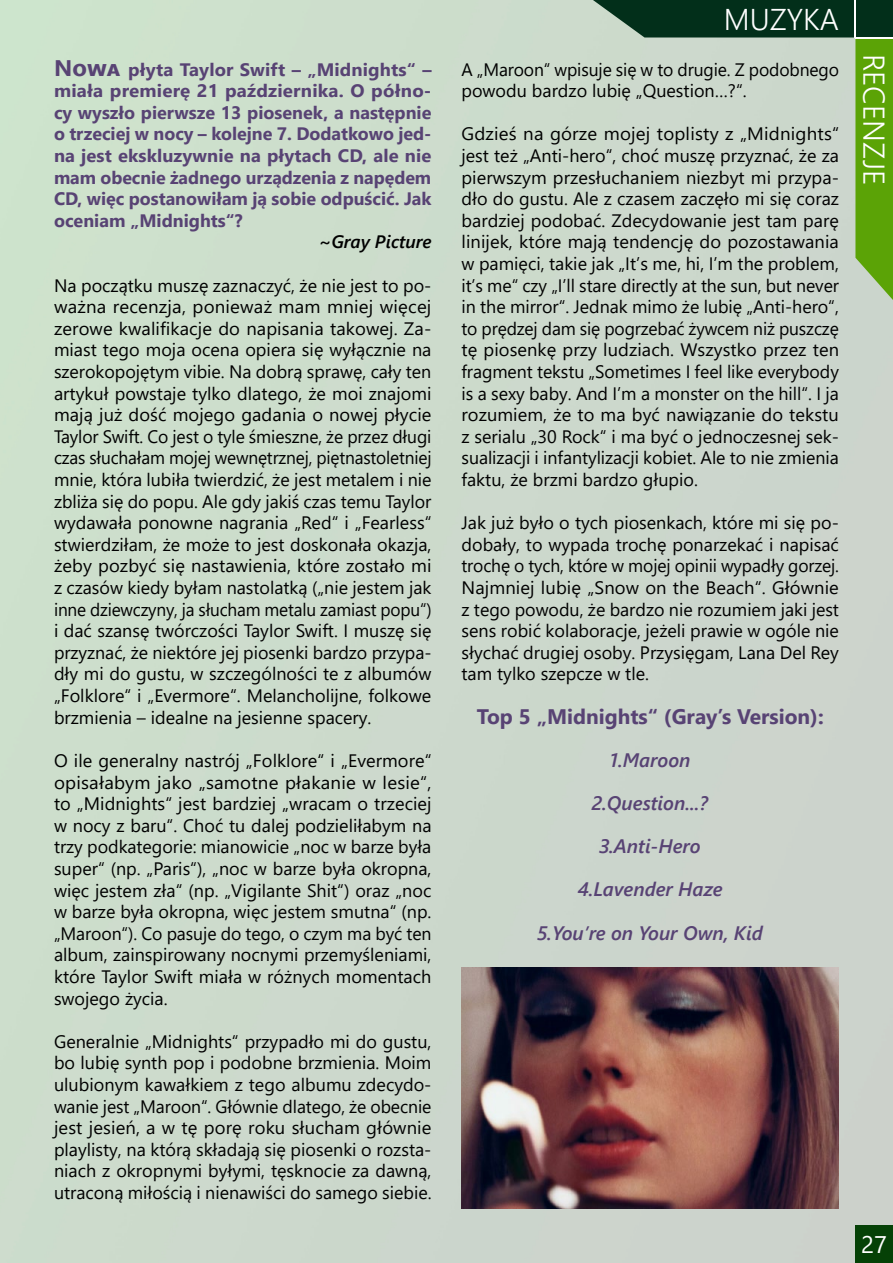
<style>
.page{position:relative;width:893px;height:1263px;background:#ccdacc}
.page>*{position:absolute;margin:0;border:0;box-sizing:border-box;transform-origin:0 0}
.t1{font:300 30px "Segoe UI";color:#fff}
.t2{font:24px "Segoe UI";color:#fff}
.t3{font:700 21px "Segoe UI";color:#584374}
.t4{font:italic 600 19.5px "Segoe UI";color:#584374}
.t5{font:18px/21.6px "Segoe UI";color:#000;text-align:justify}
.t6{font:18px/21.6px "Segoe UI";color:#000;text-align:justify;scale:1.04 1}
.t7{font:700 18px/21.6px "Segoe UI";color:#584374;text-align:justify}
.t8{font:italic 600 18px "Segoe UI";color:#000}
.s1{font-size:22.5px}
</style>
<div class="page">
<img style="left:461px;top:968px;width:378px;height:241px">
<svg style="left:593px;top:0;width:300px;height:300px"></svg>
<div style="left:855px;top:1225px;width:38px;height:38px;background:#054106"></div>
<hr style="left:855px;top:37px;width:38px;height:1px;background:#fff">
<hr style="left:855px;top:0;width:1px;height:38px;background:#fff">
<p class="t7" style="left:54px;top:57px;width:379px"><span class="s1">Nowa</span> płyta Taylor Swift – „Midnights“ – miała premierę 21 października. O półno&shy;cy wyszło pierwsze 13 piosenek, a następnie o trzeciej w nocy – kolejne 7. Dodatkowo jed&shy;na jest ekskluzywnie na płytach CD, ale nie mam obecnie żadnego urządzenia z napędem CD, więc postanowiłam ją sobie odpuścić. Jak oceniam „Midnights“?</p>
<p class="t8" style="left:319px;top:225px;width:114px">~Gray Picture</p>
<p class="t5" style="left:54px;top:273px;width:379px">Na początku muszę zaznaczyć, że nie jest to po&shy;ważna recenzja, ponieważ mam mniej więcej zerowe kwalifikacje do napisania takowej. Za&shy;miast tego moja ocena opiera się wyłącznie na szerokopojętym vibie. Na dobrą sprawę, cały ten artykuł powstaje tylko dlatego, że moi znajomi mają już dość mojego gadania o nowej płycie Taylor Swift. Co jest o tyle śmieszne, że przez długi czas słuchałam mojej wewnętrznej, piętnastoletniej mnie, która lubiła twierdzić, że jest metalem i nie zbliża się do popu. Ale gdy jakiś czas temu Taylor wydawała ponowne nagrania „Red“ i „Fearless“ stwierdziłam, że może to jest doskonała okazja, żeby pozbyć się nastawienia, które zostało mi z czasów kiedy byłam nastolatką („nie jestem jak inne dziewczyny, ja słucham metalu zamiast popu“) i dać szansę twórczości Taylor Swift. I muszę się przyznać, że niektóre jej piosenki bardzo przypa&shy;dły mi do gustu, w szczególności te z albumów „Folklore“ i „Evermore“. Melancholijne, folkowe brzmienia – idealne na jesienne spacery.</p>
<p class="t5" style="left:54px;top:748px;width:379px">O ile generalny nastrój „Folklore“ i „Evermore“ opisałabym jako „samotne płakanie w lesie“, to „Midnights“ jest bardziej „wracam o trzeciej w nocy z baru“. Choć tu dalej podzieliłabym na trzy podkategorie: mianowicie „noc w barze była super“ (np. „Paris“), „noc w barze była okropna, więc jestem zła“ (np. „Vigilante Shit“) oraz „noc w barze była okropna, więc jestem smutna“ (np. „Maroon“). Co pasuje do tego, o czym ma być ten album, zainspirowany nocnymi przemyśleniami, które Taylor Swift miała w różnych momentach swojego życia.</p>
<p class="t5" style="left:54px;top:1029px;width:379px">Generalnie „Midnights“ przypadło mi do gustu, bo lubię synth pop i podobne brzmienia. Moim ulubionym kawałkiem z tego albumu zdecydo&shy;wanie jest „Maroon“. Głównie dlatego, że obecnie jest jesień, a w tę porę roku słucham głównie playlisty, na którą składają się piosenki o rozsta&shy;niach z okropnymi byłymi, tęsknocie za dawną, utraconą miłością i nienawiści do samego siebie.</p>
<h1 class="t1" style="left:724px;top:-9px;width:117px">MUZYKA</h1>
<p class="t5" style="left:461px;top:57px;width:379px">A „Maroon“ wpisuje się w to drugie. Z podobnego powodu bardzo lubię „Question…?“.</p>
<p class="t6" style="left:461px;top:122px;width:365px">Gdzieś na górze mojej toplisty z „Midnights“ jest też „Anti-hero“, choć muszę przyznać, że za pierwszym przesłuchaniem niezbyt mi przypa&shy;dło do gustu. Ale z czasem zaczęło mi się coraz bardziej podobać. Zdecydowanie jest tam parę linijek, które mają tendencję do pozostawania w pamięci, takie jak „It’s me, hi, I’m the problem, it’s me“ czy „I’ll stare directly at the sun, but never in the mirror“. Jednak mimo że lubię „Anti-hero“, to prędzej dam się pogrzebać żywcem niż puszczę tę piosenkę przy ludziach. Wszystko przez ten fragment tekstu „Sometimes I feel like everybody is a sexy baby. And I’m a monster on the hill“. I ja rozumiem, że to ma być nawiązanie do tekstu z serialu „30 Rock“ i ma być o jednoczesnej sek&shy;sualizacji i infantylizacji kobiet. Ale to nie zmienia faktu, że brzmi bardzo głupio.</p>
<p class="t5" style="left:461px;top:510px;width:379px">Jak już było o tych piosenkach, które mi się po&shy;dobały, to wypada trochę ponarzekać i napisać trochę o tych, które w mojej opinii wypadły gorzej.<br>Najmniej lubię „Snow on the Beach“. Głównie z tego powodu, że bardzo nie rozumiem jaki jest sens robić kolaboracje, jeżeli prawie w ogóle nie słychać drugiej osoby. Przysięgam, Lana Del Rey tam tylko szepcze w tle.</p>
<p class="t3" style="left:477px;top:696px;width:348px">Top 5 „Midnights“ (Gray’s Version):</p>
<p class="t4" style="left:610px;top:741px;width:82px">1.Maroon</p>
<p class="t4" style="left:592px;top:785px;width:118px">2.Question...?</p>
<p class="t4" style="left:600px;top:828px;width:102px">3.Anti-Hero</p>
<p class="t4" style="left:578px;top:871px;width:146px">4.Lavender Haze</p>
<p class="t4" style="left:538px;top:914px;width:227px">5.You’re on Your Own, Kid</p>
<h1 class="t1" style="left:902px;top:54px;width:133px;rotate:90deg">RECENZJE</h1>
<h2 class="t2" style="left:861px;top:1222px;width:27px">27</h2>
</div>
